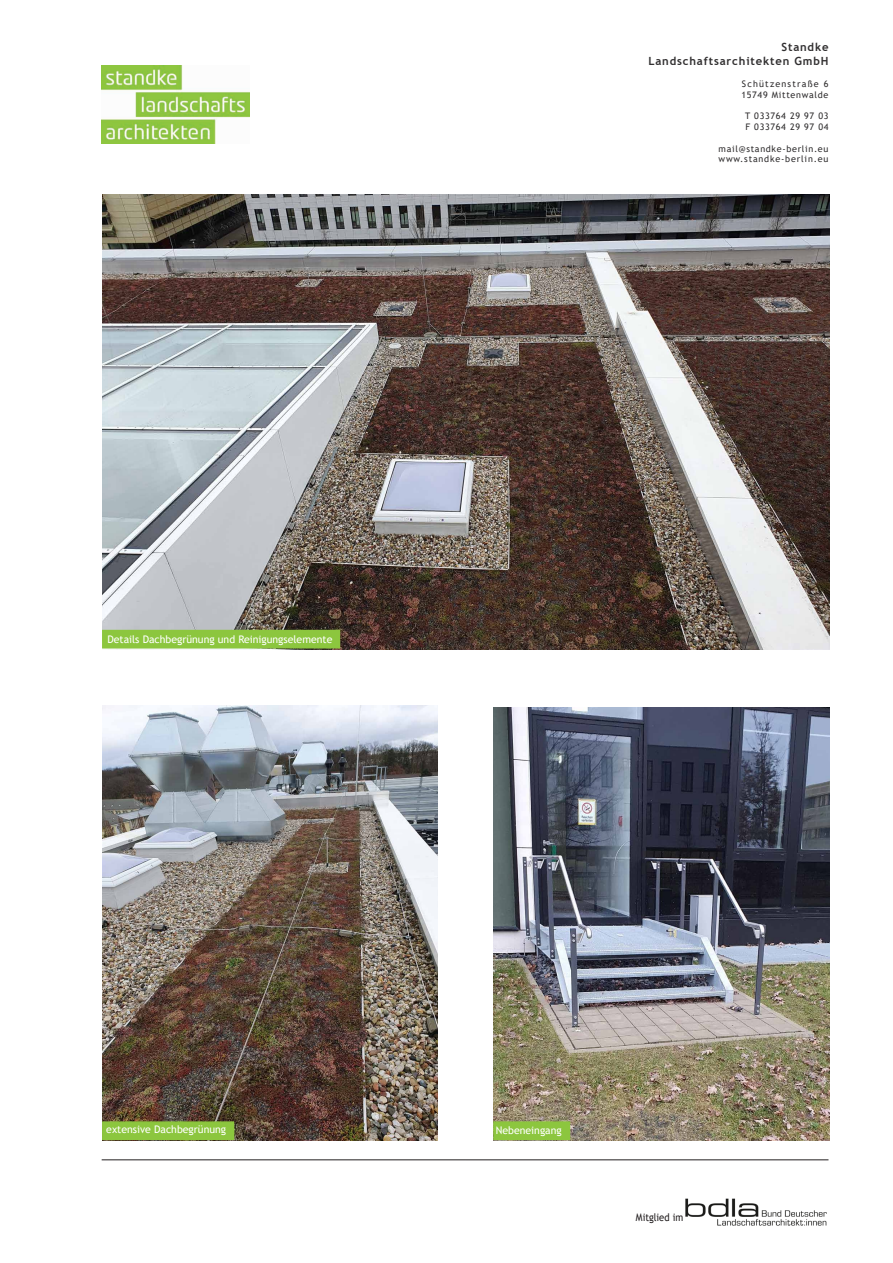
<style>
.page{position:relative;width:893px;height:1263px;background:#fff}
.page>*{position:absolute;margin:0;border:0;box-sizing:border-box;transform-origin:0 0}
.t1{font:700 11.25px "Trebuchet MS";letter-spacing:.075em;color:#312f30}
.t2{font:10.5px "Trebuchet MS";color:#fff}
.t3{font:10.5px "Trebuchet MS";letter-spacing:.005em;color:#231f20;scale:.9 1}
.t4{font:9px "Trebuchet MS";letter-spacing:.075em;color:#312f30}
.t5{font:9px "Trebuchet MS";letter-spacing:.13em;color:#312f30}
</style>
<div class="page">
<img style="left:101px;top:65px;width:148px;height:79px">
<hr style="left:102px;top:1159px;width:726px;height:1px;background:#231f20">
<img style="left:685px;top:1198px;width:142px;height:28px">
<img style="left:102px;top:195px;width:727px;height:454px">
<div style="left:102px;top:630px;width:238px;height:18px;background:#8cc63e"></div>
<img style="left:102px;top:706px;width:336px;height:434px">
<img style="left:493px;top:707px;width:336px;height:433px">
<div style="left:102px;top:1121px;width:132px;height:19px;background:#8cc63e;border:2px solid #8cc63e"></div>
<div style="left:493px;top:1121px;width:77px;height:19px;background:#8cc63e;border:2px solid #8cc63e"></div>
<p class="t2" style="left:107px;top:633px;width:227px">Details Dachbegrünung und Reinigungselemente</p>
<p class="t1" style="left:781px;top:40px;width:49px">Standke</p>
<p class="t1" style="left:648px;top:54px;width:182px">Landschaftsarchitekten GmbH</p>
<p class="t5" style="left:742px;top:78px;width:88px">Schützenstraße 6</p>
<p class="t4" style="left:741px;top:89px;width:88px">15749 Mittenwalde</p>
<p class="t4" style="left:745px;top:110px;width:85px">T 033764 29 97 03</p>
<p class="t4" style="left:745px;top:121px;width:84px">F 033764 29 97 04</p>
<p class="t4" style="left:719px;top:143px;width:111px">mail@standke-berlin.eu</p>
<p class="t4" style="left:718px;top:154px;width:111px">www.standke-berlin.eu</p>
<p class="t2" style="left:106px;top:1122px;width:121px">extensive Dachbegrünung</p>
<p class="t2" style="left:496px;top:1123px;width:67px">Nebeneingang</p>
<p class="t3" style="left:636px;top:1210px;width:54px">Mitglied im</p>
</div>
